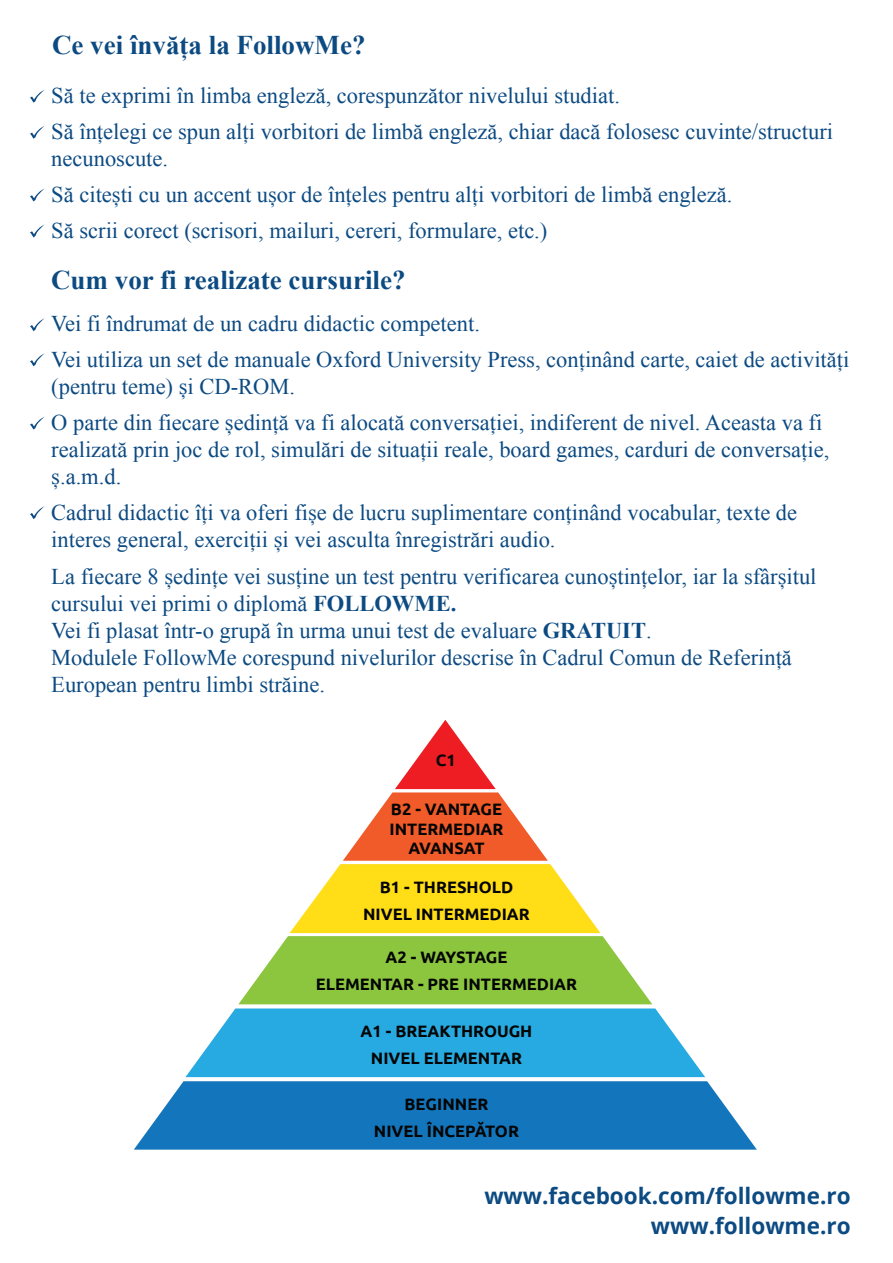
<style>
.page{position:relative;width:893px;height:1263px;background:#fff}
.page>*{position:absolute;margin:0;border:0;box-sizing:border-box;transform-origin:0 0}
.t1{font:700 27px "Times New Roman";color:#0c4a82}
.t2{font:22.5px/27px "Times New Roman";color:#0c4a82}
.t3{font:700 22.5px/30px "Open Sans";color:#0c4a82;text-align:right}
.t4{font:700 16.5px/27px "Ubuntu";color:#040504;text-align:center}
.s1{font-weight:700}
</style>
<div class="page">
<svg style="left:134px;top:720px;width:623px;height:430px"></svg>
<svg style="left:30px;top:90px;width:15px;height:13px"></svg>
<svg style="left:30px;top:126px;width:15px;height:13px"></svg>
<svg style="left:30px;top:188px;width:15px;height:13px"></svg>
<svg style="left:30px;top:224px;width:15px;height:13px"></svg>
<svg style="left:30px;top:318px;width:15px;height:13px"></svg>
<svg style="left:30px;top:353px;width:15px;height:13px"></svg>
<svg style="left:30px;top:417px;width:14px;height:13px"></svg>
<svg style="left:30px;top:506px;width:15px;height:13px"></svg>
<p class="t1" style="left:52px;top:26px;width:315px">Ce vei învăța la FollowMe?</p>
<p class="t2" style="left:51px;top:77px;width:783px;line-height:36px">Să te exprimi în limba engleză, corespunzător nivelului studiat.<br>Să înțelegi ce spun alți vorbitori de limbă engleză, chiar dacă folosesc cuvinte/structuri</p>
<p class="t2" style="left:51px;top:140px;width:683px;line-height:36px">necunoscute.<br>Să citești cu un accent ușor de înțeles pentru alți vorbitori de limbă engleză.<br>Să scrii corect (scrisori, mailuri, cereri, formulare, etc.)</p>
<p class="t1" style="left:51px;top:261px;width:356px">Cum vor fi realizate cursurile?</p>
<p class="t2" style="left:51px;top:305px;width:799px;line-height:36px">Vei fi îndrumat de un cadru didactic competent.<br>Vei utiliza un set de manuale Oxford University Press, conținând carte, caiet de activități</p>
<p class="t2" style="left:51px;top:368px;width:773px;line-height:36px">(pentru teme) și CD-ROM.<br>O parte din fiecare ședință va fi alocată conversației, indiferent de nivel. Aceasta va fi</p>
<p class="t2" style="left:51px;top:436px;width:779px">realizată prin joc de rol, simulări de situații reale, board games, carduri de conversație, ș.a.m.d.</p>
<p class="t2" style="left:51px;top:499px;width:747px">Cadrul didactic îți va oferi fișe de lucru suplimentare conținând vocabular, texte de interes general, exerciții și vei asculta înregistrări audio.</p>
<p class="t2" style="left:51px;top:563px;width:767px">La fiecare 8 ședințe vei susține un test pentru verificarea cunoștințelor, iar la sfârșitul cursului vei primi o diplomă <span class="s1">FOLLOWME.<br></span>Vei fi plasat într-o grupă în urma unui test de evaluare <span class="s1">GRATUIT</span>.<br>Modulele FollowMe corespund nivelurilor descrise în Cadrul Comun de Referință European pentru limbi străine.</p>
<p class="t4" style="left:436px;top:746px;width:22px">C1</p>
<p class="t4" style="left:390px;top:799px;width:115px;line-height:19.8px">B2 - VANTAGE<br>INTERMEDIAR<br>AVANSAT</p>
<p class="t4" style="left:363px;top:873px;width:168px">B1 - THRESHOLD<br>NIVEL INTERMEDIAR</p>
<p class="t4" style="left:316px;top:944px;width:263px">A2 - WAYSTAGE<br>ELEMENTAR - PRE INTERMEDIAR</p>
<p class="t4" style="left:361px;top:1017px;width:173px">A1 - BREAKTHROUGH<br>NIVEL ELEMENTAR</p>
<p class="t4" style="left:374px;top:1090px;width:147px">BEGINNER<br>NIVEL ÎNCEPĂTOR</p>
<p class="t3" style="left:484px;top:1180px;width:368px">www.facebook.com/followme.ro www.followme.ro</p>
</div>
